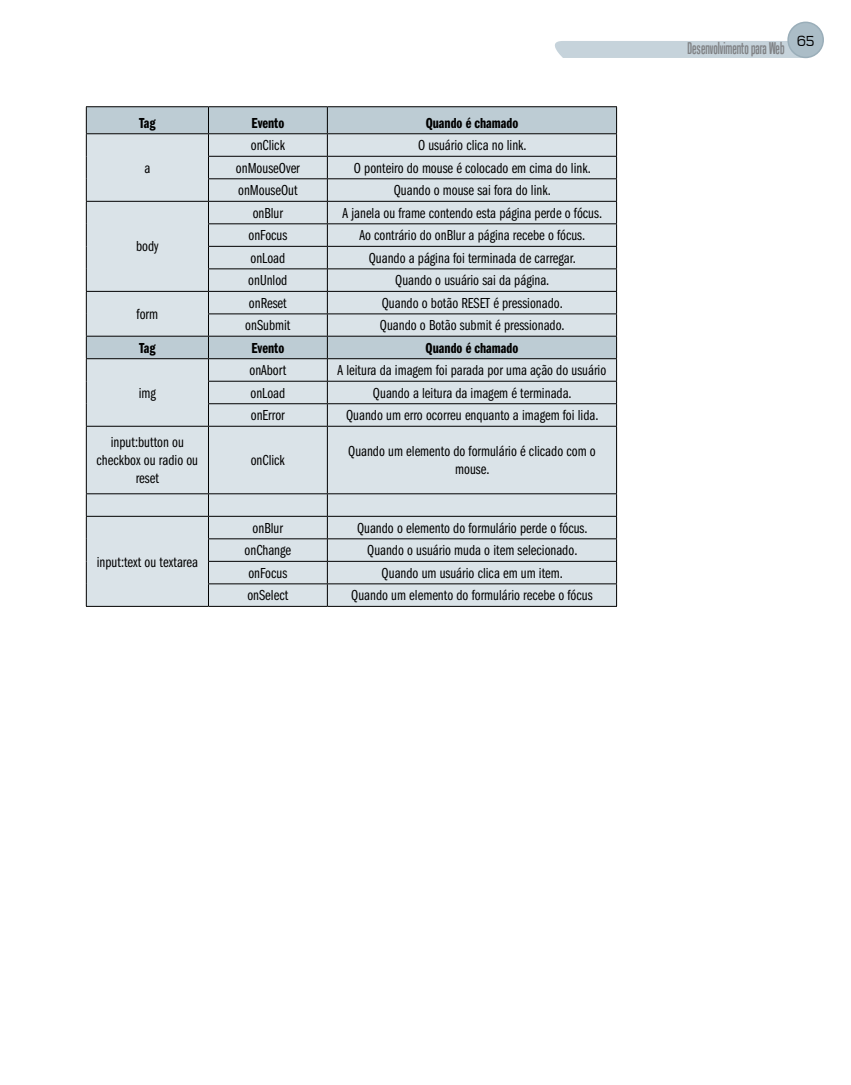
<style>
.page{position:relative;width:851px;height:1085px;background:#fff}
.page>*{position:absolute;margin:0;border:0;box-sizing:border-box;transform-origin:0 0}
.t1{font:16.5px "Tandelle";color:#808285}
.t2{font:300 16.5px "Teen";color:#000}
.t3{font:15px/18px "ITC Franklin Gothic Std Bk Cp";color:#000;text-align:center}
.t4{font:15px "ITC Franklin Gothic Std Dm Cp";color:#000}
</style>
<div class="page">
<div style="left:555px;top:41px;width:246px;height:17px;background:#c6d3db"></div>
<div style="left:788px;top:22px;width:35px;height:35px;background:#abbdc7;border-radius:50%"></div>
<div style="left:787px;top:22px;width:36px;height:36px;border:2px solid #9aaeb9;border-radius:50%"></div>
<div style="left:87px;top:107px;width:529px;height:26px;background:#bdccd4"></div>
<svg style="left:87px;top:134px;width:529px;height:472px;background:#d6dfe4"></svg>
<hr style="left:86px;top:106px;width:122px;height:1px;background:#000">
<hr style="left:208px;top:106px;width:119px;height:1px;background:#000">
<hr style="left:327px;top:106px;width:290px;height:1px;background:#000">
<hr style="left:86px;top:336px;width:122px;height:1px;background:#000">
<hr style="left:208px;top:336px;width:119px;height:1px;background:#000">
<hr style="left:327px;top:336px;width:290px;height:1px;background:#000">
<svg style="left:86px;top:107px;width:1px;height:319px"></svg>
<hr style="left:86px;top:426px;width:1px;height:67px;background:#000">
<svg style="left:86px;top:494px;width:1px;height:112px"></svg>
<hr style="left:86px;top:133px;width:122px;height:1px;background:#000">
<hr style="left:208px;top:133px;width:119px;height:1px;background:#000">
<hr style="left:327px;top:133px;width:290px;height:1px;background:#000">
<hr style="left:208px;top:156px;width:119px;height:1px;background:#000">
<hr style="left:327px;top:156px;width:290px;height:1px;background:#000">
<hr style="left:208px;top:178px;width:119px;height:1px;background:#000">
<hr style="left:327px;top:178px;width:290px;height:1px;background:#000">
<hr style="left:86px;top:201px;width:122px;height:1px;background:#000">
<hr style="left:208px;top:201px;width:119px;height:1px;background:#000">
<hr style="left:327px;top:201px;width:290px;height:1px;background:#000">
<hr style="left:208px;top:223px;width:119px;height:1px;background:#000">
<hr style="left:327px;top:223px;width:290px;height:1px;background:#000">
<hr style="left:208px;top:246px;width:119px;height:1px;background:#000">
<hr style="left:327px;top:246px;width:290px;height:1px;background:#000">
<hr style="left:208px;top:268px;width:119px;height:1px;background:#000">
<hr style="left:327px;top:268px;width:290px;height:1px;background:#000">
<hr style="left:86px;top:291px;width:122px;height:1px;background:#000">
<hr style="left:208px;top:291px;width:119px;height:1px;background:#000">
<hr style="left:327px;top:291px;width:290px;height:1px;background:#000">
<hr style="left:208px;top:313px;width:119px;height:1px;background:#000">
<hr style="left:327px;top:313px;width:290px;height:1px;background:#000">
<hr style="left:86px;top:358px;width:122px;height:1px;background:#000">
<hr style="left:208px;top:358px;width:119px;height:1px;background:#000">
<hr style="left:327px;top:358px;width:290px;height:1px;background:#000">
<hr style="left:208px;top:381px;width:119px;height:1px;background:#000">
<hr style="left:327px;top:381px;width:290px;height:1px;background:#000">
<hr style="left:208px;top:403px;width:119px;height:1px;background:#000">
<hr style="left:327px;top:403px;width:290px;height:1px;background:#000">
<hr style="left:86px;top:426px;width:122px;height:1px;background:#000">
<hr style="left:208px;top:426px;width:119px;height:1px;background:#000">
<hr style="left:327px;top:426px;width:290px;height:1px;background:#000">
<hr style="left:86px;top:493px;width:122px;height:1px;background:#000">
<hr style="left:208px;top:493px;width:119px;height:1px;background:#000">
<hr style="left:327px;top:493px;width:290px;height:1px;background:#000">
<hr style="left:86px;top:516px;width:122px;height:1px;background:#000">
<hr style="left:208px;top:516px;width:119px;height:1px;background:#000">
<hr style="left:327px;top:516px;width:290px;height:1px;background:#000">
<hr style="left:208px;top:538px;width:119px;height:1px;background:#000">
<hr style="left:327px;top:538px;width:290px;height:1px;background:#000">
<hr style="left:208px;top:561px;width:119px;height:1px;background:#000">
<hr style="left:327px;top:561px;width:290px;height:1px;background:#000">
<hr style="left:208px;top:583px;width:119px;height:1px;background:#000">
<hr style="left:327px;top:583px;width:290px;height:1px;background:#000">
<hr style="left:86px;top:606px;width:122px;height:1px;background:#000">
<hr style="left:208px;top:606px;width:119px;height:1px;background:#000">
<hr style="left:327px;top:606px;width:290px;height:1px;background:#000">
<svg style="left:208px;top:107px;width:1px;height:319px"></svg>
<svg style="left:327px;top:107px;width:1px;height:319px"></svg>
<svg style="left:616px;top:107px;width:1px;height:319px"></svg>
<hr style="left:208px;top:426px;width:1px;height:67px;background:#000">
<hr style="left:327px;top:426px;width:1px;height:67px;background:#000">
<hr style="left:616px;top:426px;width:1px;height:67px;background:#000">
<svg style="left:208px;top:494px;width:1px;height:112px"></svg>
<svg style="left:327px;top:494px;width:1px;height:112px"></svg>
<svg style="left:616px;top:494px;width:1px;height:112px"></svg>
<p class="t4" style="left:139px;top:114px;width:18px">Tag</p>
<p class="t4" style="left:251px;top:114px;width:34px">Evento</p>
<p class="t4" style="left:425px;top:114px;width:94px">Quando é chamado</p>
<p class="t3" style="left:144px;top:159px;width:7px">a</p>
<p class="t3" style="left:251px;top:136px;width:36px">onClick</p>
<p class="t3" style="left:418px;top:136px;width:110px">O usuário clica no link.</p>
<p class="t3" style="left:236px;top:159px;width:65px">onMouseOver</p>
<p class="t3" style="left:354px;top:159px;width:238px">O ponteiro do mouse é colocado em cima do link.</p>
<p class="t3" style="left:238px;top:181px;width:61px">onMouseOut</p>
<p class="t3" style="left:394px;top:181px;width:158px">Quando o mouse sai fora do link.</p>
<p class="t3" style="left:136px;top:238px;width:24px">body</p>
<p class="t3" style="left:137px;top:305px;width:23px">form</p>
<p class="t3" style="left:253px;top:204px;width:32px">onBlur</p>
<p class="t3" style="left:342px;top:204px;width:261px">A janela ou frame contendo esta página perde o fócus.</p>
<p class="t3" style="left:248px;top:226px;width:40px">onFocus</p>
<p class="t3" style="left:359px;top:226px;width:227px">Ao contrário do onBlur a página recebe o fócus.</p>
<p class="t3" style="left:250px;top:249px;width:36px">onLoad</p>
<p class="t3" style="left:369px;top:249px;width:208px">Quando a página foi terminada de carregar.</p>
<p class="t3" style="left:248px;top:271px;width:41px">onUnlod</p>
<p class="t3" style="left:395px;top:271px;width:155px">Quando o usuário sai da página.</p>
<p class="t3" style="left:249px;top:294px;width:39px">onReset</p>
<p class="t3" style="left:382px;top:294px;width:182px">Quando o botão RESET é pressionado.</p>
<p class="t3" style="left:245px;top:316px;width:47px">onSubmit</p>
<p class="t3" style="left:380px;top:316px;width:186px">Quando o Botão submit é pressionado.</p>
<p class="t4" style="left:139px;top:339px;width:18px">Tag</p>
<p class="t4" style="left:251px;top:339px;width:34px">Evento</p>
<p class="t4" style="left:425px;top:339px;width:94px">Quando é chamado</p>
<p class="t3" style="left:139px;top:384px;width:19px">img</p>
<p class="t3" style="left:249px;top:361px;width:38px">onAbort</p>
<p class="t3" style="left:337px;top:361px;width:270px">A leitura da imagem foi parada por uma ação do usuário</p>
<p class="t3" style="left:250px;top:384px;width:36px">onLoad</p>
<p class="t3" style="left:373px;top:384px;width:200px">Quando a leitura da imagem é terminada.</p>
<p class="t3" style="left:251px;top:406px;width:35px">onError</p>
<p class="t3" style="left:346px;top:406px;width:254px">Quando um erro ocorreu enquanto a imagem foi lida.</p>
<p class="t3" style="left:96px;top:433px;width:103px">input:button ou checkbox ou radio ou reset</p>
<p class="t3" style="left:97px;top:552px;width:103px">input:text ou textarea</p>
<p class="t3" style="left:251px;top:451px;width:36px">onClick</p>
<p class="t3" style="left:348px;top:442px;width:249px">Quando um elemento do formulário é clicado com o mouse.</p>
<p class="t3" style="left:252px;top:519px;width:32px">onBlur</p>
<p class="t3" style="left:357px;top:519px;width:232px">Quando o elemento do formulário perde o fócus.</p>
<p class="t3" style="left:244px;top:541px;width:48px">onChange</p>
<p class="t3" style="left:367px;top:541px;width:212px">Quando o usuário muda o item selecionado.</p>
<p class="t3" style="left:248px;top:564px;width:40px">onFocus</p>
<p class="t3" style="left:381px;top:564px;width:183px">Quando um usuário clica em um item.</p>
<p class="t3" style="left:247px;top:586px;width:42px">onSelect</p>
<p class="t3" style="left:351px;top:586px;width:243px">Quando um elemento do formulário recebe o fócus</p>
<p class="t1" style="left:687px;top:39px;width:99px">Desenvolvimento para Web</p>
<p class="t2" style="left:797px;top:32px;width:19px">65</p>
</div>
